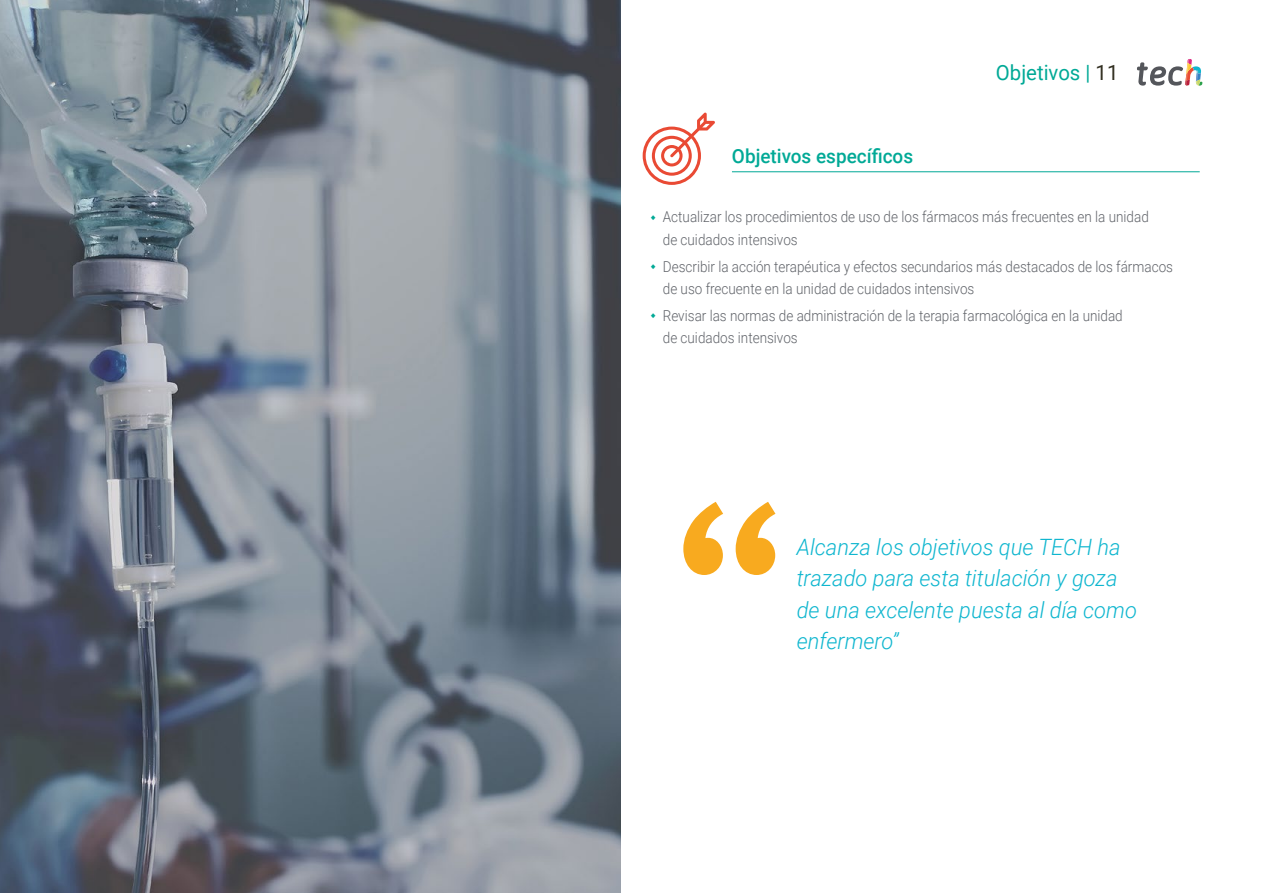
<style>
.page{position:relative;width:1263px;height:893px;background:#fff}
.page>*{position:absolute;margin:0;border:0;box-sizing:border-box;transform-origin:0 0}
.t1{font:italic 300 22.5px/31.5px "Roboto";color:#0fb6cf}
.t2{font:21px "Roboto";color:#00a996}
.t3{font:500 19.5px "Roboto";color:#00a996}
.t4{font:300 15px/22.5px "Roboto";color:#61646a;scale:.9 1}
.s1{color:#312e20}
</style>
<div class="page">
<hr style="left:732px;top:171px;width:468px;height:1px;background:#00a996">
<svg style="left:643px;top:112px;width:72px;height:73px"></svg>
<img style="left:0;top:0;width:621px;height:893px">
<svg style="left:1137px;top:59px;width:65px;height:27px"></svg>
<svg style="left:683px;top:502px;width:92px;height:73px"></svg>
<h3 class="t3" style="left:732px;top:143px;width:183px">Objetivos específicos</h3>
<h2 class="t2" style="left:996px;top:57px;width:124px">Objetivos | <span class="s1">11</span></h2>
<p class="t4" style="left:663px;top:205px;width:541px">Actualizar los procedimientos de uso de los fármacos más frecuentes en la unidad de cuidados intensivos</p>
<p class="t4" style="left:663px;top:255px;width:568px">Describir la acción terapéutica y efectos secundarios más destacados de los fármacos de uso frecuente en la unidad de cuidados intensivos</p>
<p class="t4" style="left:663px;top:304px;width:512px">Revisar las normas de administración de la terapia farmacológica en la unidad de cuidados intensivos</p>
<h1 class="t1" style="left:797px;top:530px;width:342px">Alcanza los objetivos que TECH ha trazado para esta titulación y goza de una excelente puesta al día como enfermero”</h1>
</div>
